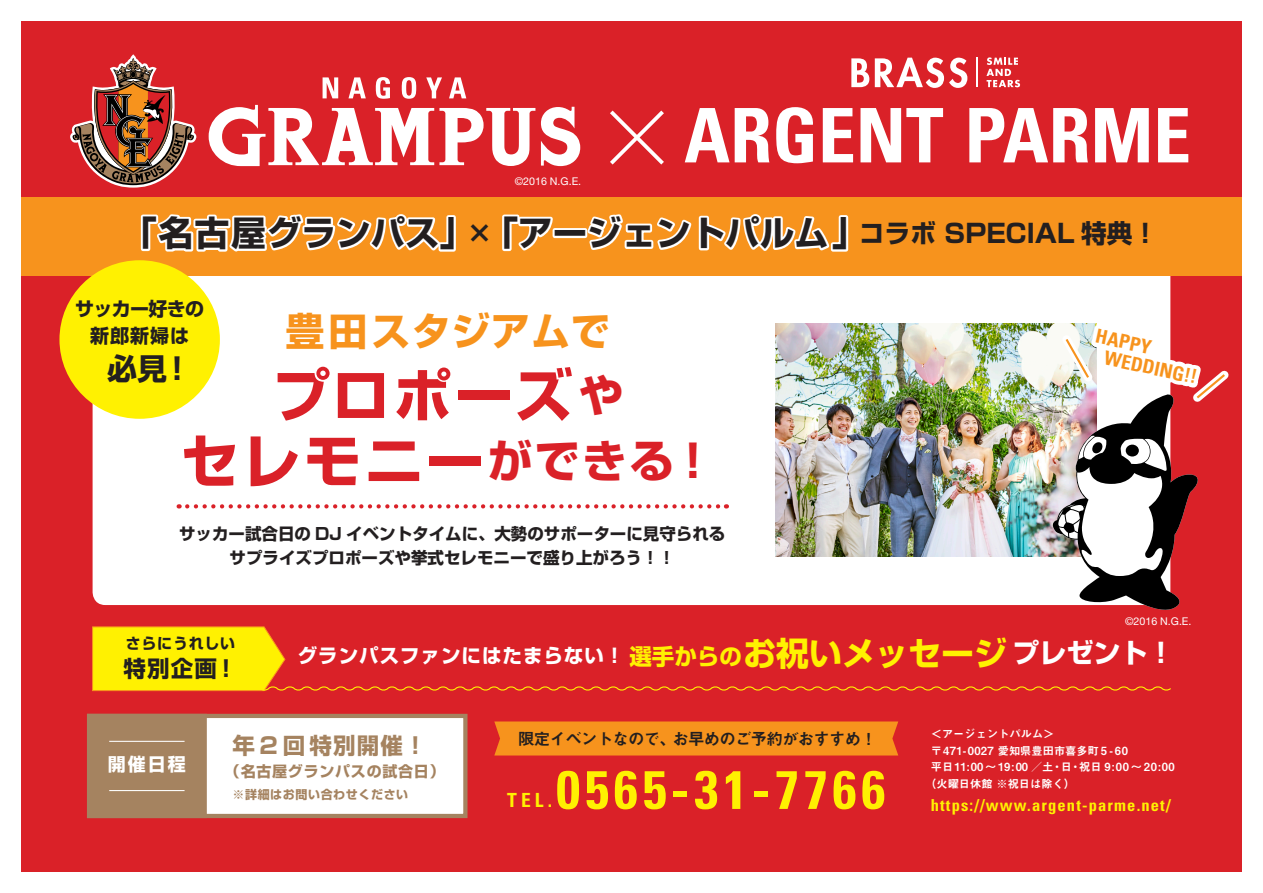
<style>
.page{position:relative;width:1263px;height:893px;background:#fff}
.page>*{position:absolute;margin:0;border:0;box-sizing:border-box;transform-origin:0 0}
.t1{font:700 condensed 75.3px "Univers LT Std";color:#fff}
.t2{font:700 58.5px/66px "Shin Go Pro";letter-spacing:.05em;color:#da2128;text-align:center}
.t3{font:700 condensed 54px "Univers LT Std";letter-spacing:.09em;color:#fff101}
.t4{font:700 39px "Shin Go Pro";letter-spacing:.025em;color:#f7931d}
.t5{font:700 34.5px "Shin Go Pro";color:#231f20}
.t6{font:700 30px "Shin Go Pro";color:#231f20}
.t7{font:700 22.5px "Shin Go Pro";letter-spacing:.05em;color:#a58360}
.t8{font:700 22.5px "Shin Go Pro";color:#231f20}
.t9{font:700 19.5px "Shin Go Pro";letter-spacing:.05em;color:#fff}
.t10{font:700 condensed 19.5px "Univers";color:#f7931d}
.t11{font:700 condensed 19.5px "Univers LT Std";color:#fff101}
.t12{font:700 19.05px "Shin Go Pro";letter-spacing:-.04em;color:#231f20}
.t13{font:700 18px "Shin Go Pro";color:#fff}
.t14{font:700 16.5px/24px "Shin Go Pro";color:#231f20;text-align:center}
.t15{font:700 condensed 16.5px "Univers LT Std";letter-spacing:.07em;color:#fff101}
.t16{font:16.5px "Midashi Go Pro MB31";letter-spacing:-.05em;color:#231f20}
.t17{font:700 15px "Shin Go Pro";letter-spacing:.05em;color:#a58360}
.t18{font:700 15px "Shin Go Pro";letter-spacing:.05em;color:#231f20}
.t19{font:700 12px "Shin Go Pro";letter-spacing:.05em;color:#a58360}
.t20{font:11.25px "Midashi Go Pro MB31";color:#fff}
.t21{font:10.65px "Helvetica Neue";color:#fff}
.s1{font-size:25.65px}
.s2{font-size:45px}
.s3{font-size:22.5px;color:#fff101}
.s4{font-size:33px;color:#fff101}
.s5{font-size:27px}
</style>
<div class="page">
<div style="left:21px;top:21px;width:1221px;height:851px;background:#da2128"></div>
<div style="left:93px;top:250px;width:1077px;height:355px;background:#fff;border-radius:13px"></div>
<div style="left:494px;top:721px;width:404px;height:34px;background:#f7931d"></div>
<div style="left:21px;top:197px;width:1221px;height:79px;background:#f7931d"></div>
<svg style="left:92px;top:626px;width:1079px;height:66px"></svg>
<svg style="left:610px;top:110px;width:54px;height:55px"></svg>
<svg style="left:70px;top:54px;width:127px;height:134px"></svg>
<svg style="left:541px;top:107px;width:39px;height:59px"></svg>
<svg style="left:323px;top:77px;width:15px;height:21px"></svg>
<svg style="left:348px;top:77px;width:18px;height:21px"></svg>
<svg style="left:376px;top:77px;width:14px;height:22px"></svg>
<svg style="left:402px;top:77px;width:14px;height:22px"></svg>
<svg style="left:426px;top:77px;width:16px;height:21px"></svg>
<svg style="left:449px;top:77px;width:17px;height:21px"></svg>
<svg style="left:209px;top:105px;width:326px;height:61px"></svg>
<svg style="left:851px;top:58px;width:18px;height:29px"></svg>
<svg style="left:875px;top:58px;width:92px;height:30px"></svg>
<svg style="left:986px;top:57px;width:34px;height:30px"></svg>
<hr style="left:976px;top:58px;width:2px;height:29px;background:#fff">
<img style="left:775px;top:323px;width:274px;height:234px">
<div style="left:59px;top:260px;width:161px;height:159px;background:#fff101;border-radius:50%"></div>
<svg style="left:1049px;top:318px;width:180px;height:292px"></svg>
<div style="left:87px;top:714px;width:380px;height:104px;background:#fff;border:4px solid #a58360"></div>
<div style="left:87px;top:714px;width:120px;height:104px;background:#a58360"></div>
<hr style="left:109px;top:790px;width:76px;height:1px;background:#fff">
<hr style="left:109px;top:741px;width:76px;height:1px;background:#fff">
<svg style="left:187px;top:504px;width:540px;height:4px"></svg>
<svg style="left:140px;top:214px;width:316px;height:38px"></svg>
<svg style="left:502px;top:214px;width:53px;height:38px"></svg>
<div style="left:553px;top:228px;width:34px;height:10px;border:4px solid #fff"></div>
<svg style="left:584px;top:214px;width:265px;height:38px"></svg>
<p class="t21" style="left:515px;top:175px;width:68px">©2016 N.G.E.</p>
<p class="t1" style="left:684px;top:89px;width:508px">ARGENT PARME</p>
<p class="t5" style="left:122px;top:206px;width:1037px">「名古屋グランパス」<span class="s1">×</span>「アージェントパルム」<span class="s1">コラボ SPECIAL 特典！</span></p>
<p class="t12" style="left:75px;top:294px;width:130px">サッカー好きの</p>
<p class="t12" style="left:90px;top:321px;width:101px">新郎新婦は</p>
<p class="t6" style="left:107px;top:345px;width:87px">必見！</p>
<p class="t4" style="left:286px;top:300px;width:326px">豊田スタジアムで</p>
<p class="t2" style="left:180px;top:356px;width:536px">プロポーズ<span class="s2">や<br></span>セレモニー<span class="s2">ができる！</span></p>
<p class="t14" style="left:179px;top:520px;width:548px">サッカー試合日の DJ イベントタイムに、大勢のサポーターに見守られるサプライズプロポーズや挙式セレモニーで盛り上がろう！！</p>
<p class="t10" style="left:1098px;top:324px;width:58px;rotate:12deg">HAPPY</p>
<p class="t10" style="left:1107px;top:346px;width:96px;rotate:12deg">WEDDING!!</p>
<p class="t21" style="left:1125px;top:615px;width:68px">©2016 N.G.E.</p>
<p class="t18" style="left:126px;top:631px;width:111px">さらにうれしい</p>
<p class="t8" style="left:124px;top:651px;width:115px">特別企画！</p>
<p class="t9" style="left:298px;top:640px;width:878px">グランパスファンにはたまらない！ <span class="s3">選手からの</span><span class="s4">お祝いメッセージ</span><span class="s5">プレゼント！</span></p>
<p class="t13" style="left:108px;top:750px;width:79px">開催日程</p>
<p class="t7" style="left:232px;top:728px;width:196px">年2 回特別開催！</p>
<p class="t17" style="left:225px;top:760px;width:221px">（名古屋グランパスの試合日）</p>
<p class="t19" style="left:232px;top:785px;width:177px">※詳細はお問い合わせください</p>
<p class="t16" style="left:518px;top:725px;width:360px">限定イベントなので、お早めのご予約がおすすめ！</p>
<p class="t3" style="left:556px;top:757px;width:331px">0565-31-7766</p>
<p class="t11" style="left:507px;top:788px;width:46px">TEL.</p>
<p class="t20" style="left:931px;top:725px;width:125px">＜アージェントパルム＞</p>
<p class="t20" style="left:931px;top:742px;width:199px">〒471-0027 愛知県豊田市喜多町 5 -60</p>
<p class="t20" style="left:931px;top:758px;width:246px">平日 11:00～19:00 ／土・日・祝日 9:00～20:00</p>
<p class="t20" style="left:925px;top:775px;width:151px">（火曜日休館 ※祝日は除く）</p>
<p class="t15" style="left:931px;top:794px;width:241px">https://www.argent-parme.net/</p>
</div>
